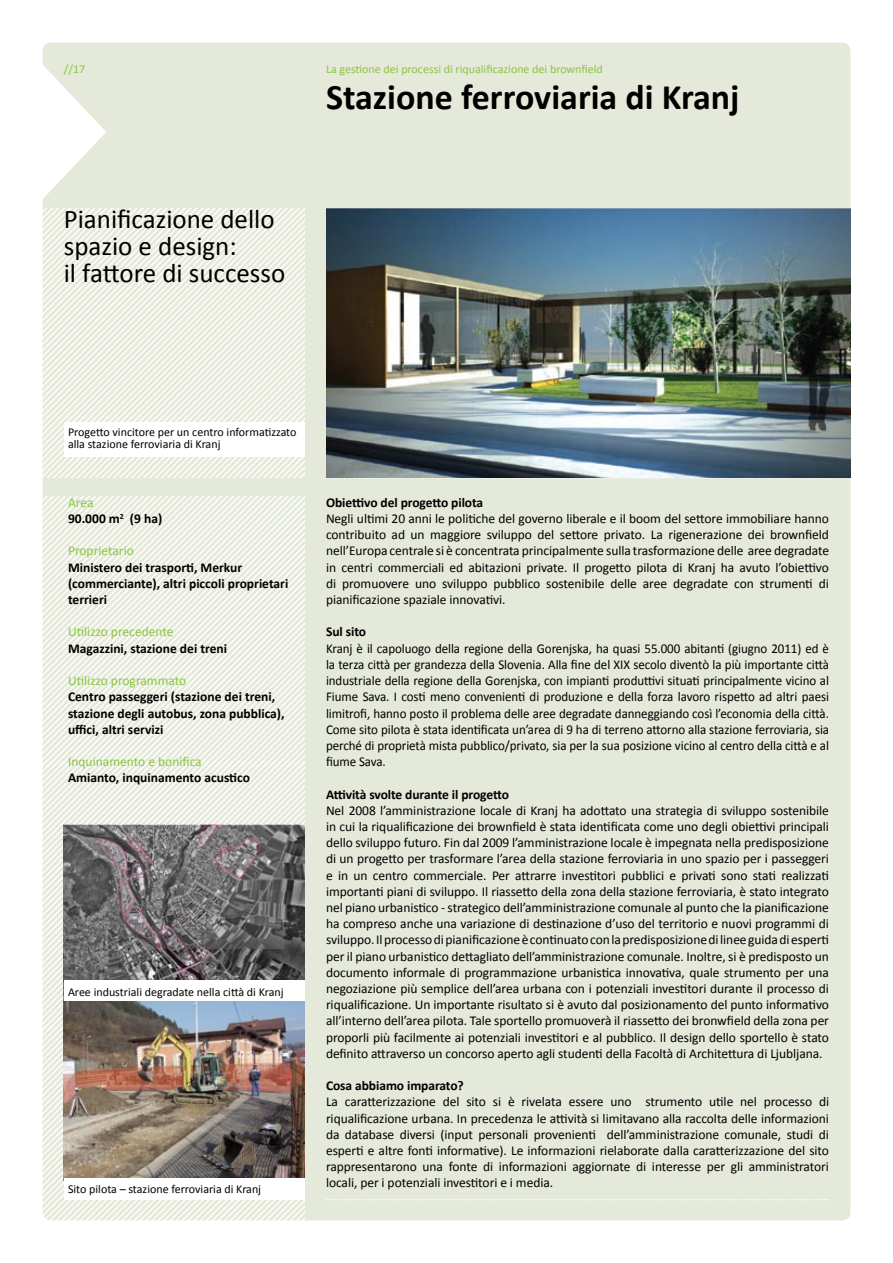
<style>
.page{position:relative;width:893px;height:1263px;background:#fff}
.page>*{position:absolute;margin:0;border:0;box-sizing:border-box;transform-origin:0 0}
.t1{font:700 36px "Calibri";color:#000}
.t2{font:27px/27px "Calibri";color:#000}
.t3{font:13.5px/16.2px "Calibri";letter-spacing:-.005em;color:#000;text-align:justify}
.t4{font:13.5px/16.2px "Calibri";letter-spacing:-.005em;color:#000;text-align:justify;scale:.96 1}
.t5{font:700 13.5px/16.2px "Calibri";color:#000}
.t6{font:13.5px "Calibri";color:#8cc63f}
.t7{font:12px/12px "Calibri";color:#000}
.t8{font:12px "Calibri";color:#8cc63f}
.s1{font-weight:400;color:#8cc63f}
</style>
<div class="page">
<div style="left:43px;top:43px;width:807px;height:1177px;background:#e4e9d9;border-radius:9px"></div>
<svg style="left:42px;top:497px;width:263px;height:264px"></svg>
<svg style="left:42px;top:761px;width:263px;height:265px"></svg>
<svg style="left:42px;top:1026px;width:263px;height:195px"></svg>
<svg style="left:42px;top:208px;width:263px;height:270px"></svg>
<svg style="left:326px;top:1199px;width:503px;height:1px"></svg>
<svg style="left:42px;top:51px;width:64px;height:162px"></svg>
<img style="left:326px;top:208px;width:524px;height:270px">
<div style="left:64px;top:422px;width:241px;height:34px;background:#fff"></div>
<img style="left:64px;top:825px;width:241px;height:353px">
<div style="left:64px;top:980px;width:241px;height:22px;background:#fff"></div>
<div style="left:64px;top:1178px;width:241px;height:21px;background:#fff"></div>
<p class="t8" style="left:64px;top:61px;width:23px">//17</p>
<h2 class="t2" style="left:64px;top:205px;width:223px">Pianificazione dello spazio e design:<br>il fattore di successo</h2>
<p class="t8" style="left:326px;top:61px;width:278px">La gestione dei processi di riqualificazione dei brownfield</p>
<h1 class="t1" style="left:326px;top:75px;width:415px">Stazione ferroviaria di Kranj</h1>
<p class="t7" style="left:68px;top:425px;width:230px">Progetto vincitore per un centro informatizzato alla stazione ferroviaria di Kranj</p>
<p class="t5" style="left:68px;top:494px;width:96px"><span class="s1">Area<br></span>90.000 m<sup>2</sup> (9 ha)</p>
<p class="t6" style="left:68px;top:543px;width:67px">Proprietario</p>
<p class="t5" style="left:68px;top:558px;width:222px">Ministero dei trasporti, Merkur (commerciante), altri piccoli proprietari terrieri</p>
<p class="t6" style="left:68px;top:624px;width:107px">Utilizzo precedente</p>
<p class="t5" style="left:68px;top:639px;width:161px">Magazzini, stazione dei treni</p>
<p class="t6" style="left:68px;top:672px;width:120px">Utilizzo programmato</p>
<p class="t5" style="left:68px;top:688px;width:218px">Centro passeggeri (stazione dei treni, stazione degli autobus, zona pubblica), uffici, altri servizi</p>
<p class="t6" style="left:68px;top:753px;width:135px">Inquinamento e bonifica</p>
<p class="t5" style="left:68px;top:769px;width:183px">Amianto, inquinamento acustico</p>
<p class="t7" style="left:68px;top:985px;width:217px">Aree industriali degradate nella città di Kranj</p>
<p class="t7" style="left:68px;top:1182px;width:195px">Sito pilota – stazione ferroviaria di Kranj</p>
<p class="t5" style="left:326px;top:494px;width:159px">Obiettivo del progetto pilota</p>
<p class="t3" style="left:326px;top:510px;width:505px">Negli ultimi 20 anni le politiche del governo liberale e il boom del settore immobiliare hanno contribuito ad un maggiore sviluppo del settore privato. La rigenerazione dei brownfield nell’Europa centrale si è concentrata principalmente sulla trasformazione delle aree degradate in centri commerciali ed abitazioni private. Il progetto pilota di Kranj ha avuto l’obiettivo di promuovere uno sviluppo pubblico sostenibile delle aree degradate con strumenti di pianificazione spaziale innovativi.</p>
<p class="t5" style="left:326px;top:623px;width:42px">Sul sito</p>
<p class="t4" style="left:326px;top:639px;width:526px">Kranj è il capoluogo della regione della Gorenjska, ha quasi 55.000 abitanti (giugno 2011) ed è la terza città per grandezza della Slovenia. Alla fine del XIX secolo diventò la più importante città industriale della regione della Gorenjska, con impianti produttivi situati principalmente vicino al Fiume Sava. I costi meno convenienti di produzione e della forza lavoro rispetto ad altri paesi limitrofi, hanno posto il problema delle aree degradate danneggiando così l’economia della città.<br>Come sito pilota è stata identificata un’area di 9 ha di terreno attorno alla stazione ferroviaria, sia perché di proprietà mista pubblico/privato, sia per la sua posizione vicino al centro della città e al fiume Sava.</p>
<p class="t5" style="left:326px;top:785px;width:185px">Attività svolte durante il progetto</p>
<p class="t3" style="left:326px;top:801px;width:505px">Nel 2008 l’amministrazione locale di Kranj ha adottato una strategia di sviluppo sostenibile in cui la riqualificazione dei brownfield è stata identificata come uno degli obiettivi principali dello sviluppo futuro. Fin dal 2009 l’amministrazione locale è impegnata nella predisposizione di un progetto per trasformare l’area della stazione ferroviaria in uno spazio per i passeggeri e in un centro commerciale. Per attrarre investitori pubblici e privati sono stati realizzati importanti piani di sviluppo. Il riassetto della zona della stazione ferroviaria, è stato integrato nel piano urbanistico - strategico dell’amministrazione comunale al punto che la pianificazione ha compreso anche una variazione di destinazione d’uso del territorio e nuovi programmi di sviluppo. Il processo di pianificazione è continuato con la predisposizione di linee guida di esperti per il piano urbanistico dettagliato dell’amministrazione comunale. Inoltre, si è predisposto un documento informale di programmazione urbanistica innovativa, quale strumento per una negoziazione più semplice dell’area urbana con i potenziali investitori durante il processo di riqualificazione. Un importante risultato si è avuto dal posizionamento del punto informativo all’interno dell’area pilota. Tale sportello promuoverà il riassetto dei bronwfield della zona per proporli più facilmente ai potenziali investitori e al pubblico. Il design dello sportello è stato definito attraverso un concorso aperto agli studenti della Facoltà di Architettura di Ljubljana.</p>
<p class="t5" style="left:326px;top:1077px;width:139px">Cosa abbiamo imparato?</p>
<p class="t3" style="left:326px;top:1093px;width:505px">La caratterizzazione del sito si è rivelata essere uno strumento utile nel processo di riqualificazione urbana. In precedenza le attività si limitavano alla raccolta delle informazioni da database diversi (input personali provenienti dell’amministrazione comunale, studi di esperti e altre fonti informative). Le informazioni rielaborate dalla caratterizzazione del sito rappresentarono una fonte di informazioni aggiornate di interesse per gli amministratori locali, per i potenziali investitori e i media.</p>
</div>
